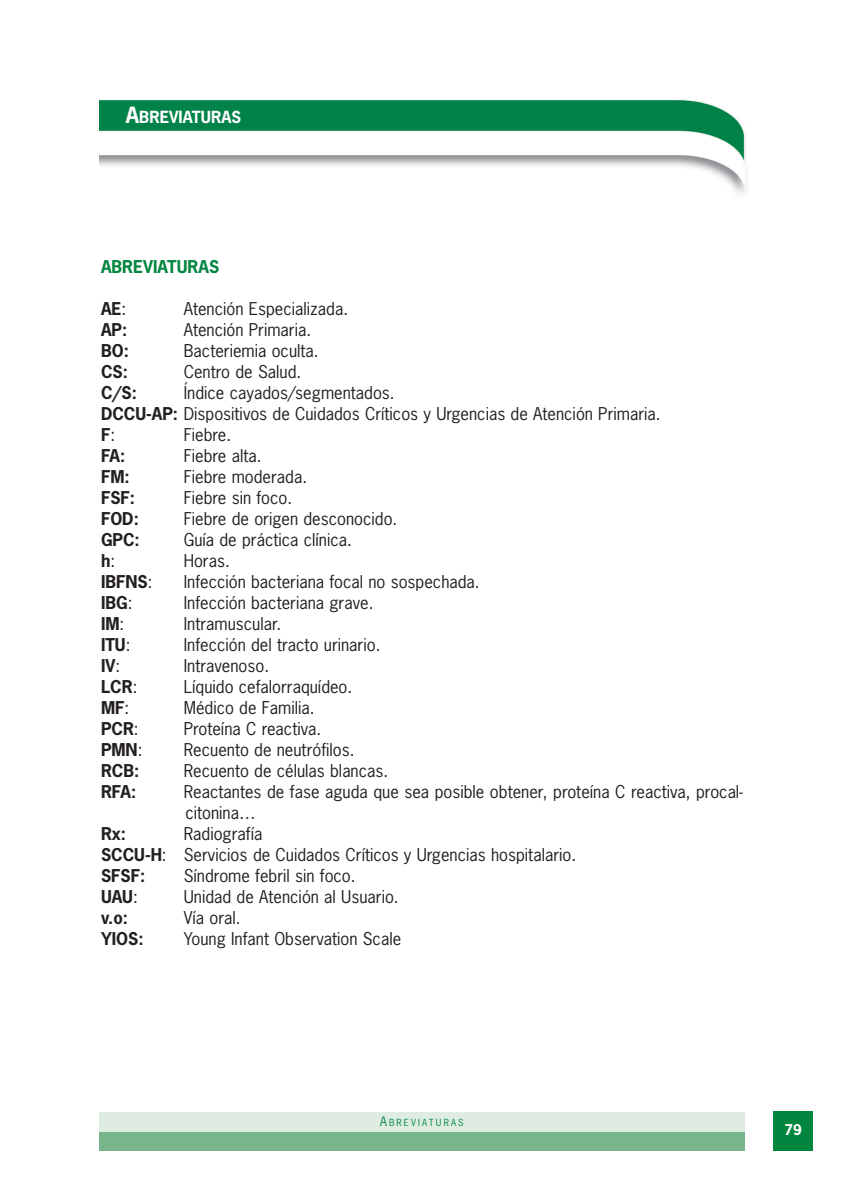
<style>
.page{position:relative;width:844px;height:1190px;background:#fff}
.page>*{position:absolute;margin:0;border:0;box-sizing:border-box;transform-origin:0 0}
.t1{font:16.62px/21px "News Gothic";color:#231f20}
.t2{font:700 16.62px "News Gothic";color:#231f20}
.t3{font:700 16.62px "News Gothic";color:#00863f}
.t4{font:700 15.75px "News Gothic";color:#fff}
.t5{font:700 14px "News Gothic";color:#fff}
.t6{font:9.1px "News Gothic";letter-spacing:.23em;color:#00863f}
.s1{font-size:21px}
.s2{font-weight:400}
.s3{font-weight:700}
.s4{font-size:12.25px}
</style>
<div class="page">
<div style="left:773px;top:1111px;width:40px;height:40px;background:#00863f"></div>
<div style="left:99px;top:1131px;width:645px;height:20px;background:#79b58b"></div>
<div style="left:99px;top:1112px;width:645px;height:19px;background:#deece1"></div>
<img style="left:99px;top:99px;width:648px;height:95px">
<p class="t4" style="left:126px;top:111px;width:117px"><span class="s1">A</span>BREVIATURAS</p>
<p class="t3" style="left:101px;top:260px;width:120px">ABREVIATURAS</p>
<p class="t2" style="left:101px;top:302px;width:27px">AE<span class="s2">:</span></p>
<p class="t1" style="left:184px;top:300px;width:166px">Atención Especializada.</p>
<p class="t2" style="left:101px;top:323px;width:28px">AP:</p>
<p class="t1" style="left:184px;top:321px;width:129px">Atención Primaria.</p>
<p class="t2" style="left:101px;top:344px;width:29px">BO:</p>
<p class="t1" style="left:184px;top:342px;width:136px">Bacteriemia oculta.</p>
<p class="t2" style="left:101px;top:365px;width:28px">CS:</p>
<p class="t1" style="left:184px;top:363px;width:119px">Centro de Salud.</p>
<p class="t2" style="left:101px;top:386px;width:37px">C/S:</p>
<p class="t1" style="left:101px;top:384px;width:561px;text-indent:83px">Índice cayados/segmentados.<br><span class="s3">DCCU-AP:</span> Dispositivos de Cuidados Críticos y Urgencias de Atención Primaria.<br><span class="s3">F</span>:</p>
<p class="t1" style="left:184px;top:426px;width:49px">Fiebre.</p>
<p class="t2" style="left:101px;top:449px;width:26px">FA:</p>
<p class="t1" style="left:184px;top:447px;width:79px">Fiebre alta.</p>
<p class="t2" style="left:101px;top:470px;width:30px">FM:</p>
<p class="t1" style="left:184px;top:468px;width:125px">Fiebre moderada.</p>
<p class="t2" style="left:101px;top:491px;width:36px">FSF:</p>
<p class="t1" style="left:184px;top:489px;width:110px">Fiebre sin foco.</p>
<p class="t2" style="left:101px;top:512px;width:39px">FOD:</p>
<p class="t1" style="left:184px;top:510px;width:215px">Fiebre de origen desconocido.</p>
<p class="t2" style="left:101px;top:533px;width:40px">GPC:</p>
<p class="t1" style="left:184px;top:531px;width:170px">Guía de práctica clínica.</p>
<p class="t2" style="left:101px;top:554px;width:16px">h<span class="s2">:</span></p>
<p class="t1" style="left:184px;top:552px;width:48px">Horas.</p>
<p class="t2" style="left:101px;top:575px;width:53px">IBFNS<span class="s2">:</span></p>
<p class="t1" style="left:184px;top:573px;width:297px">Infección bacteriana focal no sospechada.</p>
<p class="t2" style="left:101px;top:596px;width:33px">IBG<span class="s2">:</span></p>
<p class="t1" style="left:184px;top:594px;width:191px">Infección bacteriana grave.</p>
<p class="t2" style="left:101px;top:617px;width:25px">IM<span class="s2">:</span></p>
<p class="t1" style="left:184px;top:615px;width:99px">Intramuscular.</p>
<p class="t2" style="left:101px;top:638px;width:31px">ITU<span class="s2">:</span></p>
<p class="t1" style="left:184px;top:636px;width:198px">Infección del tracto urinario.</p>
<p class="t2" style="left:101px;top:659px;width:21px">IV<span class="s2">:</span></p>
<p class="t1" style="left:184px;top:657px;width:87px">Intravenoso.</p>
<p class="t2" style="left:101px;top:680px;width:38px">LCR<span class="s2">:</span></p>
<p class="t1" style="left:184px;top:678px;width:170px">Líquido cefalorraquídeo.</p>
<p class="t2" style="left:101px;top:701px;width:30px">MF<span class="s2">:</span></p>
<p class="t1" style="left:184px;top:699px;width:132px">Médico de Familia.</p>
<p class="t2" style="left:101px;top:722px;width:39px">PCR<span class="s2">:</span></p>
<p class="t1" style="left:184px;top:720px;width:139px">Proteína C reactiva.</p>
<p class="t2" style="left:101px;top:743px;width:43px">PMN<span class="s2">:</span></p>
<p class="t1" style="left:184px;top:741px;width:172px">Recuento de neutrófilos.</p>
<p class="t2" style="left:101px;top:764px;width:40px">RCB:</p>
<p class="t1" style="left:184px;top:762px;width:206px">Recuento de células blancas.</p>
<p class="t2" style="left:101px;top:785px;width:37px">RFA:</p>
<p class="t1" style="left:184px;top:783px;width:560px">Reactantes de fase aguda que sea posible obtener, proteína C reactiva, procal&shy;citonina…</p>
<p class="t2" style="left:101px;top:827px;width:27px">Rx:</p>
<p class="t1" style="left:101px;top:825px;width:476px;text-indent:83px">Radiografía<br><span class="s3">SCCU-H</span>: Servicios de Cuidados Críticos y Urgencias hospitalario.<br><span class="s3">SFSF:</span></p>
<p class="t1" style="left:184px;top:867px;width:173px">Síndrome febril sin foco.</p>
<p class="t2" style="left:101px;top:890px;width:38px">UAU<span class="s2">:</span></p>
<p class="t1" style="left:184px;top:888px;width:216px">Unidad de Atención al Usuario.</p>
<p class="t2" style="left:101px;top:911px;width:29px">v.o:</p>
<p class="t1" style="left:184px;top:909px;width:58px">Vía oral.</p>
<p class="t2" style="left:101px;top:932px;width:44px">YIOS:</p>
<p class="t1" style="left:184px;top:930px;width:219px">Young Infant Observation Scale</p>
<p class="t6" style="left:380px;top:1119px;width:85px"><span class="s4">A</span>BREVIATURAS</p>
<p class="t5" style="left:784px;top:1124px;width:19px">79</p>
</div>
